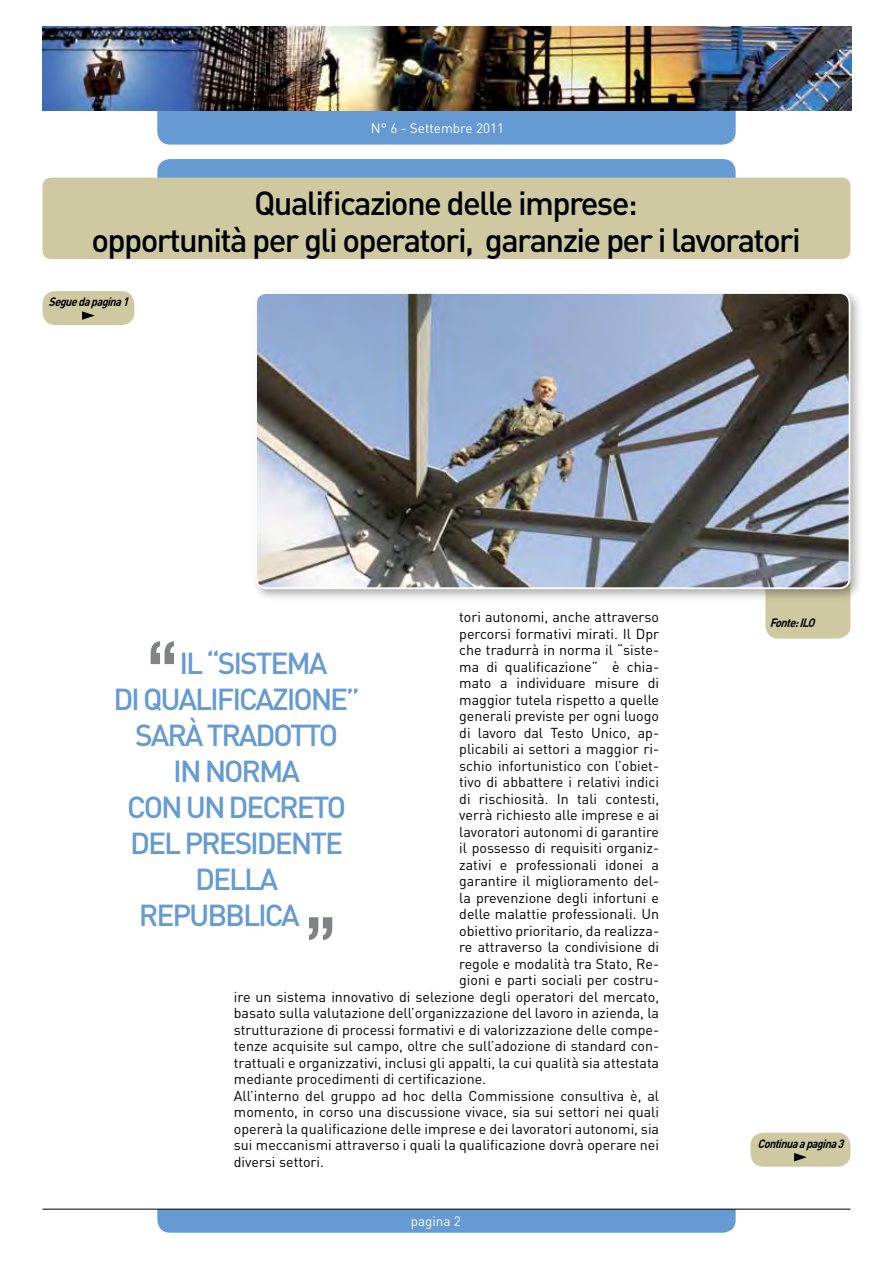
<style>
.page{position:relative;width:893px;height:1263px;background:#fff}
.page>*{position:absolute;margin:0;border:0;box-sizing:border-box;transform-origin:0 0}
.t1{font:700 condensed 71.25px "Helvetica Neue";color:#808285}
.t2{font:500 33px/36.6px "DIN";letter-spacing:-.05em;color:#000;text-align:center}
.t3{font:500 30px "DIN";letter-spacing:.025em;color:#659ad2}
.t4{font:14.25px "DIN";color:#000}
.t5{font:13.5px "DIN";color:#fff}
.t6{font:italic 700 12px "DIN";color:#000;scale:.9 1}
</style>
<div class="page">
<div style="left:765px;top:309px;width:85px;height:330px;background:#cfc9a2;border-radius:13px"></div>
<div style="left:157px;top:1165px;width:579px;height:68px;background:#659ad2;border-radius:13px"></div>
<div style="left:142px;top:1151px;width:608px;height:58px;background:#fff"></div>
<div style="left:157px;top:159px;width:579px;height:68px;background:#659ad2;border-radius:13px"></div>
<div style="left:157px;top:77px;width:579px;height:68px;background:#659ad2;border-radius:13px"></div>
<div style="left:43px;top:178px;width:807px;height:81px;background:#cfc9a2;border-radius:9px"></div>
<hr style="left:43px;top:1209px;width:807px;height:1px;background:#000">
<img style="left:43px;top:26px;width:808px;height:84px">
<div style="left:750px;top:1133px;width:100px;height:34px;background:#cfc9a2;border-radius:13px"></div>
<svg style="left:794px;top:1153px;width:13px;height:8px"></svg>
<div style="left:43px;top:291px;width:91px;height:34px;background:#cfc9a2;border-radius:13px"></div>
<svg style="left:82px;top:311px;width:13px;height:9px"></svg>
<div style="left:251px;top:288px;width:612px;height:313px;background:#000;opacity:.3"></div>
<img style="left:256px;top:293px;width:593px;height:295px">
<div style="left:255px;top:292px;width:595px;height:297px;border:2px solid #fff;border-radius:10px"></div>
<p class="t5" style="left:371px;top:120px;width:135px">N° 6 - Settembre 2011</p>
<h2 class="t2" style="left:91px;top:184px;width:711px">QUALIFICAZIONE DELLE IMPRESE:<br>OPPORTUNITÀ PER GLI OPERATORI, GARANZIE PER I LAVORATORI</h2>
<p class="t6" style="left:49px;top:294px;width:94px">Seguedapagina1</p>
<p class="t4" style="left:459px;top:608px;width:201px">tori autonomi, anche attraverso</p>
<p class="t4" style="left:459px;top:625px;width:201px">percorsi formativi mirati. Il Dpr</p>
<p class="t4" style="left:459px;top:641px;width:201px">che tradurrà in norma il “siste-</p>
<p class="t4" style="left:459px;top:658px;width:201px">ma di qualificazione” è chia-</p>
<p class="t4" style="left:459px;top:674px;width:201px">mato a individuare misure di</p>
<p class="t4" style="left:459px;top:691px;width:201px">maggior tutela rispetto a quelle</p>
<p class="t4" style="left:459px;top:707px;width:201px">generali previste per ogni luogo</p>
<p class="t4" style="left:459px;top:724px;width:201px">di lavoro dal Testo Unico, ap-</p>
<p class="t4" style="left:459px;top:740px;width:201px">plicabili ai settori a maggior ri-</p>
<p class="t4" style="left:459px;top:757px;width:201px">schio infortunistico con l’obiet-</p>
<p class="t4" style="left:459px;top:773px;width:201px">tivo di abbattere i relativi indici</p>
<p class="t4" style="left:459px;top:790px;width:201px">di rischiosità. In tali contesti,</p>
<p class="t4" style="left:459px;top:806px;width:201px">verrà richiesto alle imprese e ai</p>
<p class="t4" style="left:459px;top:823px;width:201px">lavoratori autonomi di garantire</p>
<p class="t4" style="left:459px;top:839px;width:201px">il possesso di requisiti organiz-</p>
<p class="t4" style="left:459px;top:856px;width:201px">zativi e professionali idonei a</p>
<p class="t4" style="left:459px;top:872px;width:201px">garantire il miglioramento del-</p>
<p class="t4" style="left:459px;top:889px;width:201px">la prevenzione degli infortuni e</p>
<p class="t4" style="left:459px;top:905px;width:201px">delle malattie professionali. Un</p>
<p class="t4" style="left:459px;top:922px;width:201px">obiettivo prioritario, da realizza-</p>
<p class="t4" style="left:459px;top:938px;width:201px">re attraverso la condivisione di</p>
<p class="t4" style="left:459px;top:955px;width:201px">regole e modalità tra Stato, Re-</p>
<p class="t4" style="left:459px;top:971px;width:201px">gioni e parti sociali per costru-</p>
<p class="t4" style="left:234px;top:988px;width:427px">ire un sistema innovativo di selezione degli operatori del mercato,</p>
<p class="t4" style="left:234px;top:1004px;width:427px">basato sulla valutazione dell’organizzazione del lavoro in azienda, la</p>
<p class="t4" style="left:234px;top:1021px;width:427px">strutturazione di processi formativi e di valorizzazione delle compe-</p>
<p class="t4" style="left:234px;top:1037px;width:427px">tenze acquisite sul campo, oltre che sull’adozione di standard con-</p>
<p class="t4" style="left:234px;top:1054px;width:427px">trattuali e organizzativi, inclusi gli appalti, la cui qualità sia attestata</p>
<p class="t4" style="left:234px;top:1070px;width:254px">mediante procedimenti di certificazione.</p>
<p class="t4" style="left:234px;top:1087px;width:427px">All’interno del gruppo ad hoc della Commissione consultiva è, al</p>
<p class="t4" style="left:234px;top:1103px;width:427px">momento, in corso una discussione vivace, sia sui settori nei quali</p>
<p class="t4" style="left:234px;top:1120px;width:427px">opererà la qualificazione delle imprese e dei lavoratori autonomi, sia</p>
<p class="t4" style="left:234px;top:1136px;width:427px">sui meccanismi attraverso i quali la qualificazione dovrà operare nei</p>
<p class="t4" style="left:234px;top:1153px;width:92px">diversi settori.</p>
<h1 class="t1" style="left:146px;top:624px;width:34px">“</h1>
<h3 class="t3" style="left:179px;top:644px;width:147px">IL “SISTEMA</h3>
<h3 class="t3" style="left:113px;top:680px;width:248px">DI QUALI FICAZIONE”</h3>
<h3 class="t3" style="left:135px;top:716px;width:205px">SARÀ TRADOTTO</h3>
<h3 class="t3" style="left:173px;top:752px;width:125px">IN NORMA</h3>
<h3 class="t3" style="left:127px;top:788px;width:221px">CON UN DECRETO</h3>
<h3 class="t3" style="left:130px;top:824px;width:214px">DEL PRESI DENTE</h3>
<h3 class="t3" style="left:195px;top:860px;width:82px">DELLA</h3>
<h3 class="t3" style="left:139px;top:896px;width:160px">REPUBBLICA</h3>
<h1 class="t1" style="left:304px;top:900px;width:34px">”</h1>
<p class="t5" style="left:411px;top:1213px;width:52px">pagina 2</p>
<p class="t6" style="left:770px;top:615px;width:56px">Fonte:ILO</p>
<p class="t6" style="left:758px;top:1136px;width:101px">Continuaapagina3</p>
</div>
